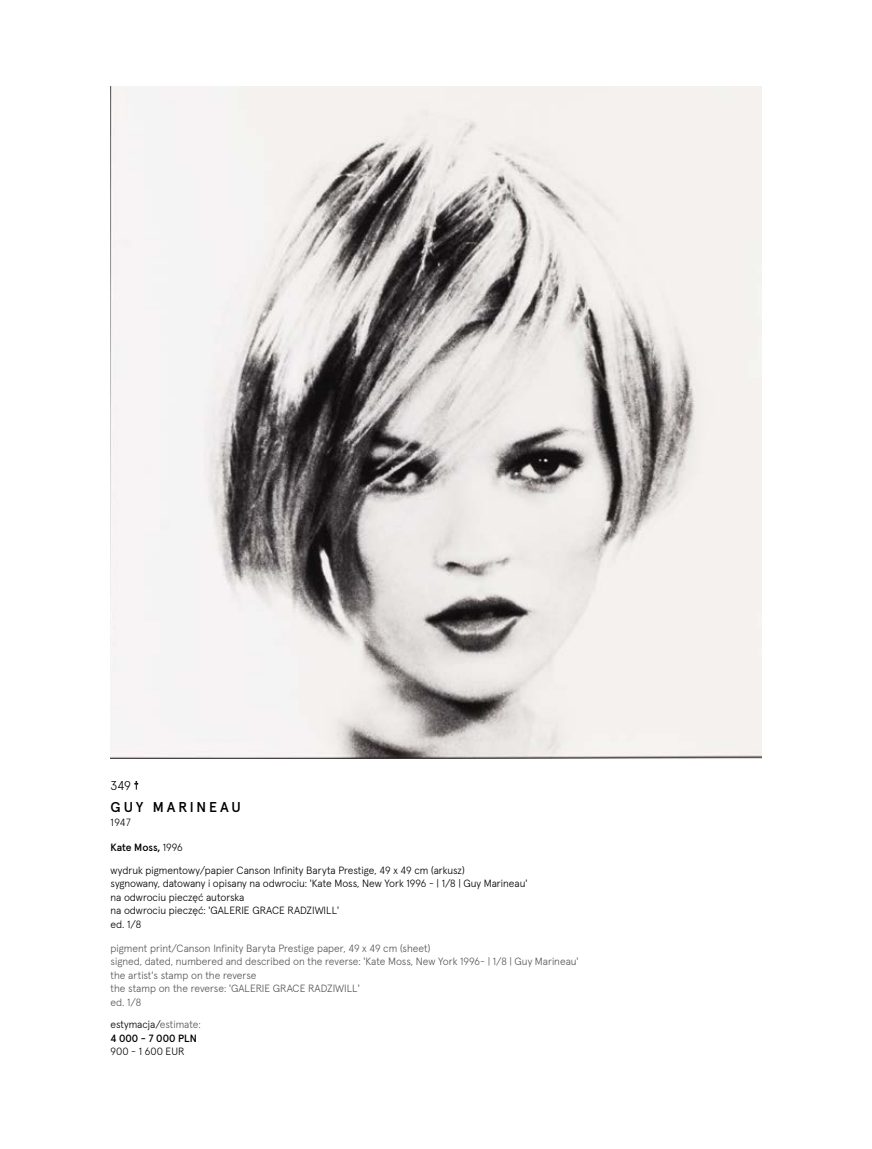
<style>
.page{position:relative;width:872px;height:1149px;background:#fff}
.page>*{position:absolute;margin:0;border:0;box-sizing:border-box;transform-origin:0 0}
.t1{font:500 14.25px "Apercu";letter-spacing:.2em;color:#000}
.t2{font:300 12.75px "Apercu";color:#000}
.t3{font:300 10.5px/13.5px "Apercu";color:#000}
.t4{font:300 10.5px/13.5px "Apercu";color:#575756}
.t5{font:500 10.5px/13.5px "Apercu";color:#000}
.s1{font-weight:500}
.s2{font-weight:300}
.s3{font-weight:300;color:#575756}
</style>
<div class="page">
<svg style="left:134px;top:781px;width:4px;height:8px"></svg>
<img style="left:111px;top:86px;width:650px;height:672px">
<p class="t2" style="left:111px;top:775px;width:22px">349</p>
<h1 class="t1" style="left:111px;top:796px;width:132px">GUY MARINEAU</h1>
<p class="t3" style="left:111px;top:814px;width:22px">1947</p>
<p class="t3" style="left:111px;top:835px;width:355px;line-height:22.5px"><span class="s1">Kate Moss,</span> 1996<br>wydruk pigmentowy/papier Canson Infinity Baryta Prestige, 49 x 49 cm (arkusz)</p>
<p class="t3" style="left:111px;top:875px;width:418px">sygnowany, datowany i opisany na odwrociu: 'Kate Moss, New York 1996 - | 1/8 | Guy Marineau' na odwrociu pieczęć autorska<br>na odwrociu pieczęć: 'GALERIE GRACE RADZIWILL'<br>ed. 1/8</p>
<p class="t4" style="left:111px;top:940px;width:469px">pigment print/Canson Infinity Baryta Prestige paper, 49 x 49 cm (sheet)<br>signed, dated, numbered and described on the reverse: 'Kate Moss, New York 1996- | 1/8 | Guy Marineau' the artist's stamp on the reverse<br>the stamp on the reverse: 'GALERIE GRACE RADZIWILL'<br>ed. 1/8</p>
<p class="t5" style="left:111px;top:1016px;width:92px"><span class="s2">estymacja/</span><span class="s3">estimate:<br></span>4 000 - 7 000 PLN</p>
<p class="t3" style="left:111px;top:1043px;width:75px">900 - 1 600 EUR</p>
</div>
